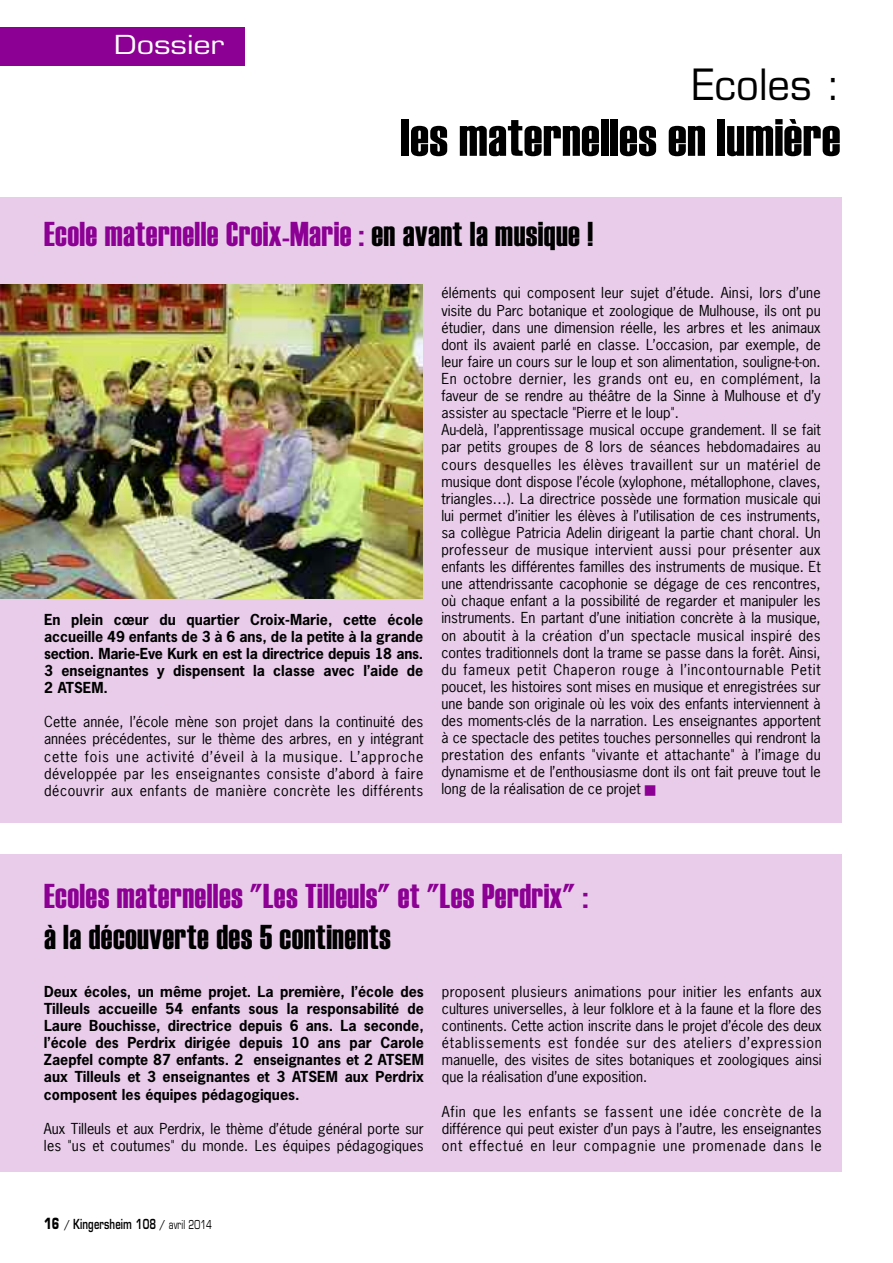
<style>
.page{position:relative;width:893px;height:1263px;background:#fff}
.page>*{position:absolute;margin:0;border:0;box-sizing:border-box;transform-origin:0 0}
.t1{font:52.5px "Haettenschweiler";letter-spacing:.01em;color:#000}
.t2{font:42px "Eurostile";color:#000;scale:.95 1}
.t3{font:34.5px "Haettenschweiler";letter-spacing:.015em;color:#8c0094;scale:.95 1}
.t4{font:34.5px "Haettenschweiler";letter-spacing:.015em;color:#000;scale:.95 1}
.t5{font:25.5px "Eurostile";color:#fff;scale:1.2 1}
.t6{font:14.25px/17.1px "News Gothic";color:#000;text-align:justify}
.t7{font:700 14.25px/17.1px "News Gothic";color:#000;text-align:justify}
.t8{font:600 13.5px "Eurostile";letter-spacing:.015em;color:#000;scale:.7 1}
.s1{color:#000}
.s2{color:#8c0094}
.s3{font-weight:700;font-size:15px}
.s4{font-weight:400;font-size:12px}
</style>
<div class="page">
<div style="left:0;top:27px;width:245px;height:38px;background:#8c0094"></div>
<div style="left:0;top:854px;width:842px;height:317px;background:#e8ccea"></div>
<div style="left:0;top:197px;width:842px;height:626px;background:#e8ccea"></div>
<img style="left:0;top:285px;width:422px;height:314px">
<h3 class="t5" style="left:114px;top:35px;width:93px">Dossier</h3>
<h2 class="t2" style="left:692px;top:69px;width:158px">Ecoles :</h2>
<h1 class="t1" style="left:401px;top:108px;width:441px">les maternelles en lumière</h1>
<h3 class="t3" style="left:44px;top:215px;width:579px">Ecole maternelle Croix-Marie : <span class="s1">en avant la musique !</span></h3>
<p class="t7" style="left:44px;top:611px;width:381px">En plein cœur du quartier Croix-Marie, cette école accueille 49 enfants de 3 à 6 ans, de la petite à la grande section. Marie-Eve Kurk en est la directrice depuis 18 ans.<br>3 enseignantes y dispensent la classe avec l’aide de 2 ATSEM.</p>
<p class="t6" style="left:44px;top:714px;width:381px">Cette année, l’école mène son projet dans la continuité des années précédentes, sur le thème des arbres, en y intégrant cette fois une activité d’éveil à la musique. L’approche développée par les enseignantes consiste d’abord à faire découvrir aux enfants de manière concrète les différents</p>
<p class="t6" style="left:441px;top:285px;width:381px;text-align:left">éléments qui composent leur sujet d’étude. Ainsi, lors d’une visite du Parc botanique et zoologique de Mulhouse, ils ont pu étudier, dans une dimension réelle, les arbres et les animaux dont ils avaient parlé en classe. L’occasion, par exemple, de leur faire un cours sur le loup et son alimentation, souligne-t-on.<br>En octobre dernier, les grands ont eu, en complément, la faveur de se rendre au théâtre de la Sinne à Mulhouse et d’y assister au spectacle "Pierre et le loup".<br>Au-delà, l’apprentissage musical occupe grandement. Il se fait par petits groupes de 8 lors de séances hebdomadaires au cours desquelles les élèves travaillent sur un matériel de musique dont dispose l’école (xylophone, métallophone, claves, triangles…). La directrice possède une formation musicale qui lui permet d’initier les élèves à l’utilisation de ces instruments, sa collègue Patricia Adelin dirigeant la partie chant choral. Un professeur de musique intervient aussi pour présenter aux enfants les différentes familles des instruments de musique. Et une attendrissante cacophonie se dégage de ces rencontres, où chaque enfant a la possibilité de regarder et manipuler les instruments. En partant d’une initiation concrète à la musique, on aboutit à la création d’un spectacle musical inspiré des contes traditionnels dont la trame se passe dans la forêt. Ainsi, du fameux petit Chaperon rouge à l’incontournable Petit poucet, les histoires sont mises en musique et enregistrées sur une bande son originale où les voix des enfants interviennent à des moments-clés de la narration. Les enseignantes apportent à ce spectacle des petites touches personnelles qui rendront la prestation des enfants "vivante et attachante" à l’image du dynamisme et de l’enthousiasme dont ils ont fait preuve tout le long de la réalisation de ce projet <span class="s2">■</span></p>
<h3 class="t3" style="left:44px;top:876px;width:574px">Ecoles maternelles "Les Tilleuls" et "Les Perdrix" :</h3>
<h3 class="t4" style="left:44px;top:917px;width:367px">à la découverte des 5 continents</h3>
<p class="t7" style="left:44px;top:983px;width:381px">Deux écoles, un même projet. La première, l’école des Tilleuls accueille 54 enfants sous la responsabilité de Laure Bouchisse, directrice depuis 6 ans. La seconde, l’école des Perdrix dirigée depuis 10 ans par Carole Zaepfel compte 87 enfants. 2 enseignantes et 2 ATSEM aux Tilleuls et 3 enseignantes et 3 ATSEM aux Perdrix composent les équipes pédagogiques.</p>
<p class="t6" style="left:44px;top:1120px;width:381px">Aux Tilleuls et aux Perdrix, le thème d’étude général porte sur les "us et coutumes" du monde. Les équipes pédagogiques</p>
<p class="t6" style="left:442px;top:983px;width:381px">proposent plusieurs animations pour initier les enfants aux cultures universelles, à leur folklore et à la faune et la flore des continents. Cette action inscrite dans le projet d’école des deux établissements est fondée sur des ateliers d’expression manuelle, des visites de sites botaniques et zoologiques ainsi que la réalisation d’une exposition.</p>
<p class="t6" style="left:442px;top:1103px;width:381px">Afin que les enfants se fassent une idée concrète de la différence qui peut exister d’un pays à l’autre, les enseignantes ont effectué en leur compagnie une promenade dans le</p>
<p class="t8" style="left:44px;top:1219px;width:242px"><span class="s3">16</span> <span class="s4">/</span> Kingersheim 108 <span class="s4">/ avril 2014</span></p>
</div>
